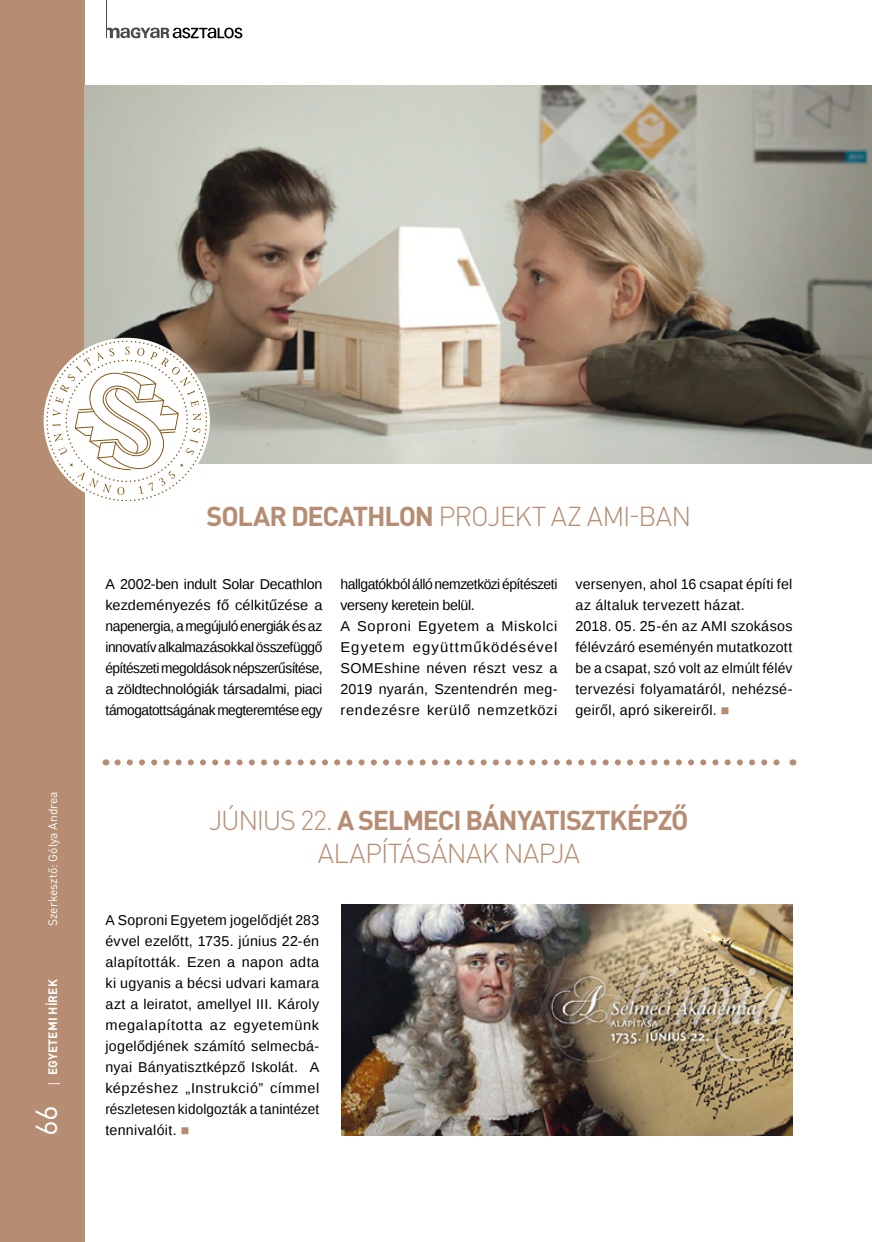
<style>
.page{position:relative;width:872px;height:1242px;background:#fff}
.page>*{position:absolute;margin:0;border:0;box-sizing:border-box;transform-origin:0 0}
.t1{font:30px "DIN Pro";color:#fff}
.t2{font:300 27px/32.4px "DIN Pro";letter-spacing:-.025em;color:#b68d73;text-align:center}
.t3{font:14.25px/21px "Liberation Sans";letter-spacing:.015em;color:#000;text-align:justify}
.t4{font:12px "DIN Pro";color:#fff}
.t5{font:700 12px "DIN Pro";letter-spacing:.01em;color:#fff}
.s1{font-family:"Open Sans";font-weight:400}
.s2{font-weight:700}
.s3{color:#b68d73}
</style>
<div class="page">
<div style="left:0;top:0;width:85px;height:1242px;background:#b68d73"></div>
<svg style="left:107px;top:27px;width:135px;height:11px"></svg>
<hr style="left:106px;top:0;width:1px;height:38px;background:#4a4a49">
<img style="left:84px;top:85px;width:787px;height:378px">
<svg style="left:46px;top:340px;width:161px;height:161px"></svg>
<svg style="left:117px;top:759px;width:663px;height:6px"></svg>
<img style="left:341px;top:904px;width:451px;height:231px">
<p class="t4" style="left:45px;top:926px;width:136px;rotate:-90deg">Szerkesztő: Gólya Andrea</p>
<p class="t5" style="left:45px;top:1087px;width:110px;rotate:-90deg"><span class="s1">|</span> EGYETEMI HÍREK</p>
<h1 class="t1" style="left:26px;top:1136px;width:33px;rotate:-90deg">66</h1>
<h2 class="t2" style="left:206px;top:498px;width:486px"><span class="s2">SOLAR DECATHLON</span> PROJEKT AZ AMI-BAN</h2>
<p class="t3" style="left:105px;top:574px;width:218px">A 2002-ben indult Solar Decathlon kezdeményezés fő célkitűzése a napenergia, a megújuló energiák és az innovatív alkalmazásokkal összefüggő építészeti megoldások népszerűsítése, a zöldtechnológiák társadalmi, piaci támogatottságának megteremtése egy</p>
<p class="t3" style="left:340px;top:574px;width:218px;text-align:left">hallgatókból álló nemzetközi építészeti verseny keretein belül.<br>A Soproni Egyetem a Miskolci<br>Egyetem együttműködésével<br>SOMEshine néven részt vesz a<br>2019 nyarán, Szentendrén meg&shy;rendezésre kerülő nemzetközi</p>
<p class="t3" style="left:575px;top:574px;width:218px;text-align:left">versenyen, ahol 16 csapat építi fel az általuk tervezett házat.<br>2018. 05. 25-én az AMI szokásos félévzáró eseményén mutatkozott be a csapat, szó volt az elmúlt félév tervezési folyamatáról, nehézsé&shy;geiről, apró sikereiről. <span class="s3">■</span></p>
<h2 class="t2" style="left:209px;top:803px;width:481px">JÚNIUS 22. <span class="s2">A SELMECI BÁNYATISZTKÉPZŐ<br></span>ALAPÍTÁSÁNAK NAPJA</h2>
<p class="t3" style="left:105px;top:910px;width:215px">A Soproni Egyetem jogelődjét 283 évvel ezelőtt, 1735. június 22-én alapították. Ezen a napon adta ki ugyanis a bécsi udvari kamara azt a leiratot, amellyel III. Károly megalapította az egyetemünk jogelődjének számító selmecbá&shy;nyai Bányatisztképző Iskolát. A képzéshez „Instrukció” címmel részletesen kidolgozták a tanintézet tennivalóit. <span class="s3">■</span></p>
</div>
